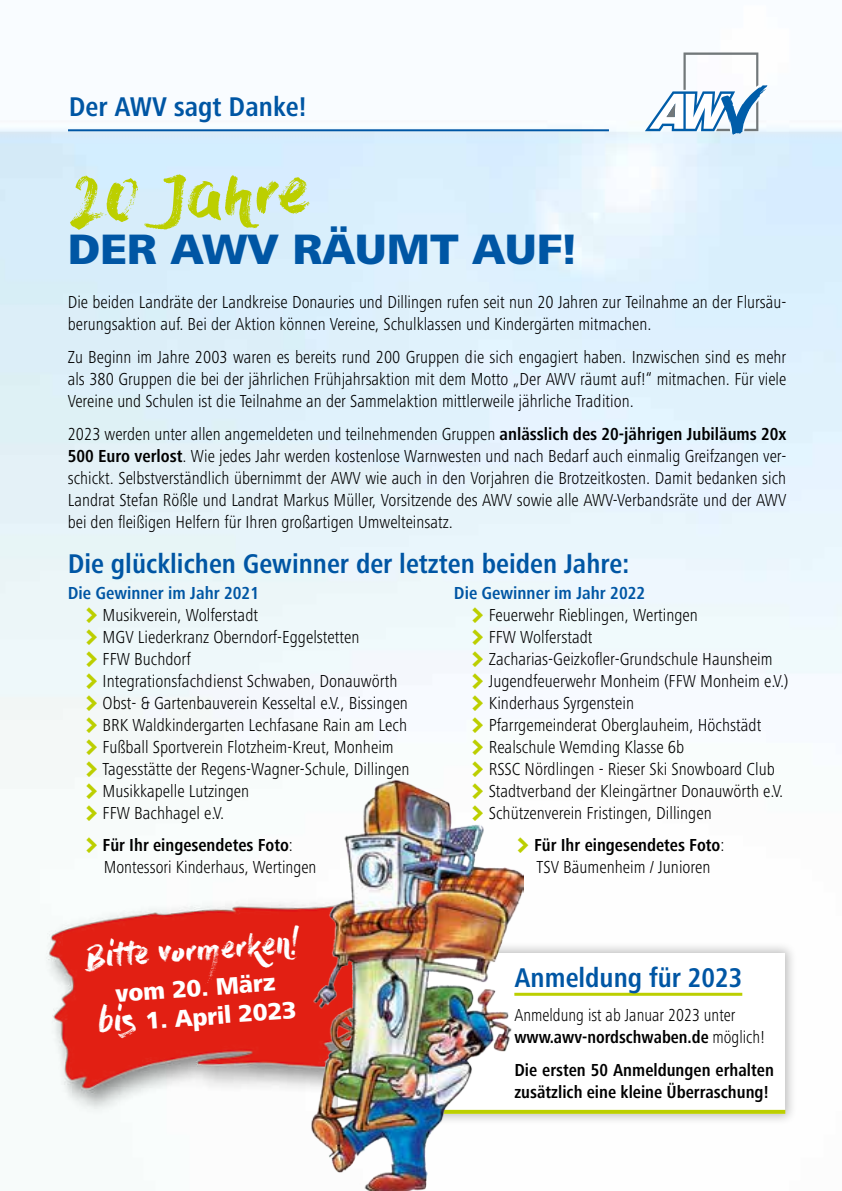
<style>
.page{position:relative;width:842px;height:1191px;background:#fff}
.page>*{position:absolute;margin:0;border:0;box-sizing:border-box;transform-origin:0 0}
.t1{font:65.2px "Dry Brush";color:#bccf00}
.t2{font:800 44px "Frutiger Next";color:#0056a4}
.t3{font:31.6px "Dry Brush";color:#fff;scale:.95 1}
.t4{font:700 condensed 28px "Frutiger Next";color:#0056a4}
.t5{font:800 24.8px/29.4px "Frutiger Next";color:#fff;text-align:center;scale:.95 1}
.t6{font:300 condensed 18px/22px "Frutiger Next";color:#000}
.t7{font:700 condensed 18px/22px "Frutiger Next";color:#000}
.t8{font:300 condensed 18px/22px "Frutiger Next";color:#000;scale:.96 1}
.s1{font-weight:700}
.s2{font-weight:700;color:#0056a4}
.s3{font-family:"The Sans C5";font-weight:800;font-stretch:normal;font-size:26px;color:#bccf00}
.s4{font-weight:300}
.s5{font-family:"Dry Brush";font-weight:400;font-size:31.6px}
</style>
<div class="page">
<hr style="left:68px;top:129px;width:541px;height:2px;background:#0056a4">
<svg style="left:645px;top:52px;width:123px;height:83px"></svg>
<div style="left:326px;top:941px;width:471px;height:184px;background:#000;opacity:.25"></div>
<div style="left:339px;top:953px;width:446px;height:160px;background:#fff"></div>
<hr style="left:514px;top:992px;width:228px;height:3px;background:#bccf00">
<img style="left:41px;top:770px;width:238px;height:388px">
<svg style="left:524px;top:1109px;width:261px;height:4px"></svg>
<img style="left:279px;top:673px;width:245px;height:518px">
<h3 class="t4" style="left:71px;top:90px;width:188px">Abfuhrplan 2023</h3>
<h3 class="t4" style="left:69px;top:90px;width:239px">Der AWV sagt Danke!</h3>
<h1 class="t1" style="left:65px;top:163px;width:246px;rotate:-3deg">20 Jahre</h1>
<h2 class="t2" style="left:68px;top:224px;width:510px">DER AWV RÄUMT AUF!</h2>
<p class="t6" style="left:68px;top:291px;width:720px">Die beiden Landräte der Landkreise Donauries und Dillingen rufen seit nun 20 Jahren zur Teilnahme an der Flursäu&shy;berungsaktion auf. Bei der Aktion können Vereine, Schulklassen und Kindergärten mitmachen.</p>
<p class="t6" style="left:68px;top:346px;width:720px;text-align:justify">Zu Beginn im Jahre 2003 waren es bereits rund 200 Gruppen die sich engagiert haben. Inzwischen sind es mehr als 380 Gruppen die bei der jährlichen Frühjahrsaktion mit dem Motto „Der AWV räumt auf!“ mitmachen. Für viele Vereine und Schulen ist die Teilnahme an der Sammelaktion mittlerweile jährliche Tradition.</p>
<p class="t6" style="left:68px;top:423px;width:720px;text-align:justify">2023 werden unter allen angemeldeten und teilnehmenden Gruppen <span class="s1">anlässlich des 20-jährigen Jubiläums 20x 500 Euro verlost</span>. Wie jedes Jahr werden kostenlose Warnwesten und nach Bedarf auch einmalig Greifzangen ver&shy;schickt. Selbstverständlich übernimmt der AWV wie auch in den Vorjahren die Brotzeitkosten. Damit bedanken sich Landrat Stefan Rößle und Landrat Markus Müller, Vorsitzende des AWV sowie alle AWV-Verbandsräte und der AWV bei den fleißigen Helfern für Ihren großartigen Umwelteinsatz.</p>
<h3 class="t4" style="left:68px;top:547px;width:563px">Die glücklichen Gewinner der letzten beiden Jahre:</h3>
<p class="t6" style="left:85px;top:581px;width:326px;text-indent:-17px"><span class="s2">Die Gewinner im Jahr 2021<br></span><span class="s3">&gt;</span> Musikverein, Wolferstadt<br><span class="s3">&gt;</span> MGV Liederkranz Oberndorf-Eggelstetten<br><span class="s3">&gt;</span> FFW Buchdorf<br><span class="s3">&gt;</span> Integrationsfachdienst Schwaben, Donauwörth <span class="s3">&gt;</span> Obst- &amp; Gartenbauverein Kesseltal e.V., Bissingen <span class="s3">&gt;</span> BRK Waldkindergarten Lechfasane Rain am Lech <span class="s3">&gt;</span> Fußball Sportverein Flotzheim-Kreut, Monheim <span class="s3">&gt;</span> Tagesstätte der Regens-Wagner-Schule, Dillingen <span class="s3">&gt;</span> Musikkapelle Lutzingen<br><span class="s3">&gt;</span> FFW Bachhagel e.V.</p>
<p class="t6" style="left:104px;top:833px;width:214px;text-indent:-19px"><span class="s3">&gt;</span> <span class="s1">Für Ihr eingesendetes Foto</span>:<br>Montessori Kinderhaus, Wertingen</p>
<p class="t6" style="left:471px;top:582px;width:319px;text-indent:-17px"><span class="s2">Die Gewinner im Jahr 2022<br></span><span class="s3">&gt;</span> Feuerwehr Rieblingen, Wertingen<br><span class="s3">&gt;</span> FFW Wolferstadt<br><span class="s3">&gt;</span> Zacharias-Geizkofler-Grundschule Haunsheim <span class="s3">&gt;</span> Jugendfeuerwehr Monheim (FFW Monheim e.V.) <span class="s3">&gt;</span> Kinderhaus Syrgenstein<br><span class="s3">&gt;</span> Pfarrgemeinderat Oberglauheim, Höchstädt<br><span class="s3">&gt;</span> Realschule Wemding Klasse 6b<br><span class="s3">&gt;</span> RSSC Nördlingen - Rieser Ski Snowboard Club <span class="s3">&gt;</span> Stadtverband der Kleingärtner Donauwörth e.V. <span class="s3">&gt;</span> Schützenverein Fristingen, Dillingen</p>
<p class="t7" style="left:516px;top:834px;width:210px;text-align:center"><span class="s3">&gt;</span> Für Ihr eingesendetes Foto<span class="s4">:<br>TSV Bäumenheim / Junioren</span></p>
<h3 class="t3" style="left:85px;top:938px;width:226px;rotate:-4deg">Bitte vormerken!</h3>
<h3 class="t5" style="left:95px;top:980px;width:211px;rotate:-4deg">vom 20. März <span class="s5">bis</span> 1. April 2023</h3>
<h3 class="t4" style="left:514px;top:961px;width:229px">Anmeldung für 2023</h3>
<p class="t8" style="left:514px;top:1004px;width:262px">Anmeldung ist ab Januar 2023 unter <span class="s1">www.awv-nordschwaben.de</span> möglich!</p>
<p class="t7" style="left:514px;top:1059px;width:261px">Die ersten 50 Anmeldungen erhalten zusätzlich eine kleine Überraschung!</p>
</div>
